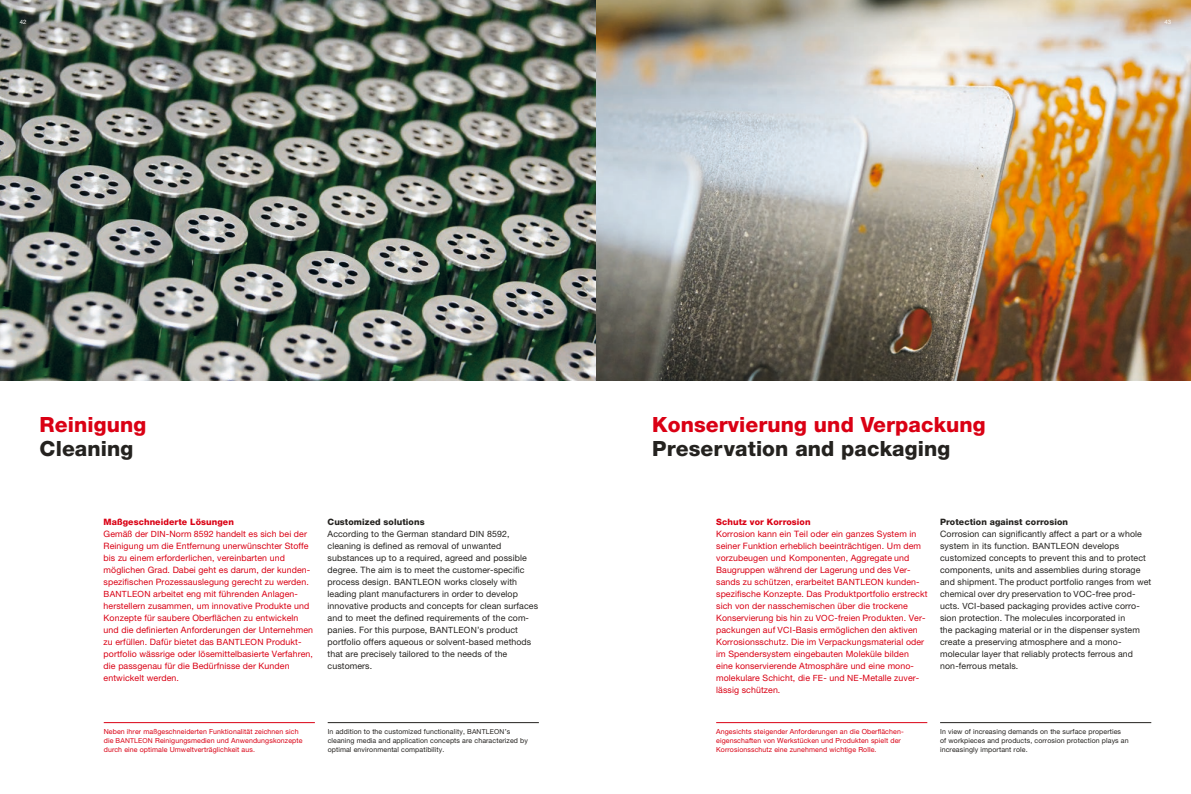
<style>
.page{position:relative;width:1191px;height:794px;background:#fff}
.page>*{position:absolute;margin:0;border:0;box-sizing:border-box;transform-origin:0 0}
.t1{font:800 21px "Helvetica Neue LT Pro";letter-spacing:.005em;color:#da0014}
.t2{font:800 21px "Helvetica Neue LT Pro";letter-spacing:.005em;color:#24221f}
.t3{font:8.8px/12px "Helvetica Neue LT Pro";letter-spacing:.01em;color:#da0014}
.t4{font:8.8px/12px "Helvetica Neue LT Pro";letter-spacing:.01em;color:#24221f}
.t5{font:800 8.8px "Helvetica Neue LT Pro";letter-spacing:.01em;color:#24221f}
.t6{font:800 8.8px "Helvetica Neue LT Pro";letter-spacing:.01em;color:#da0014}
.t7{font:7px/9px "Helvetica Neue LT Pro";letter-spacing:.015em;color:#da0014}
.t8{font:7px/9px "Helvetica Neue LT Pro";letter-spacing:.015em;color:#24221f}
.t9{font:6px "Helvetica Neue LT Pro";color:#fff}
.s1{font-weight:800}
.s2{font-size:8.5px}
.s3{font-size:6.8px}
</style>
<div class="page">
<hr style="left:716px;top:722px;width:211px;height:1px;background:#da0014">
<hr style="left:940px;top:722px;width:211px;height:1px;background:#24221f">
<hr style="left:104px;top:722px;width:211px;height:1px;background:#da0014">
<hr style="left:328px;top:722px;width:211px;height:1px;background:#24221f">
<img style="left:0;top:0;width:1191px;height:381px">
<p class="t9" style="left:20px;top:18px;width:8px">42</p>
<p class="t9" style="left:1164px;top:18px;width:8px">43</p>
<h1 class="t1" style="left:40px;top:412px;width:108px">Reinigung</h1>
<h1 class="t2" style="left:40px;top:436px;width:95px">Cleaning</h1>
<h1 class="t1" style="left:652px;top:412px;width:335px">Konservierung und Verpackung</h1>
<h1 class="t2" style="left:652px;top:436px;width:300px">Preservation and packaging</h1>
<p class="t4" style="left:327px;top:515px;width:212px"><span class="s1">Customized solutions<br></span>According to the German standard <span class="s2">DIN</span> 8592, cleaning is defined as removal of unwanted substances up to a required, agreed and possible degree. The aim is to meet the customer-specific process design. <span class="s2">BANTLEON</span> works closely with leading plant manufacturers in order to develop innovative products and concepts for clean surfaces and to meet the defined requirements of the com&shy;panies. For this purpose, <span class="s2">BANTLEON</span>’s product portfolio offers aqueous or solvent-based methods that are precisely tailored to the needs of the customers.</p>
<p class="t3" style="left:104px;top:515px;width:211px"><span class="s1">Maßgeschneiderte Lösungen<br></span>Gemäß der <span class="s2">DIN</span>-Norm 8592 handelt es sich bei der Reinigung um die Entfernung unerwünschter Stoffe bis zu einem erforderlichen, vereinbarten und möglichen Grad. Dabei geht es darum, der kunden&shy;spezifischen Prozessauslegung gerecht zu werden.<br><span class="s2">BANTLEON</span> arbeitet eng mit führenden Anlagen&shy;herstellern zusammen, um innovative Produkte und Konzepte für saubere Oberflächen zu entwickeln und die definierten Anforderungen der Unternehmen zu erfüllen. Dafür bietet das <span class="s2">BANTLEON</span> Produkt&shy;portfolio wässrige oder lösemittelbasierte Verfahren, die passgenau für die Bedürfnisse der Kunden entwickelt werden.</p>
<p class="t6" style="left:716px;top:516px;width:96px">Schutz vor Korrosion</p>
<p class="t3" style="left:716px;top:528px;width:213px">Korrosion kann ein Teil oder ein ganzes System in seiner Funktion erheblich beeinträchtigen. Um dem vorzubeugen und Komponenten, Aggregate und Baugruppen während der Lagerung und des Ver&shy;sands zu schützen, erarbeitet <span class="s2">BANTLEON</span> kunden&shy;spezifische Konzepte. Das Produktportfolio erstreckt sich von der nasschemischen über die trockene Konservierung bis hin zu <span class="s2">VOC</span>-freien Produkten. Ver&shy;packungen auf <span class="s2">VCI</span>-Basis ermöglichen den aktiven Korrosionsschutz. Die im Verpackungsmaterial oder im Spendersystem eingebauten Moleküle bilden eine konservierende Atmosphäre und eine mono&shy;molekulare Schicht, die <span class="s2">FE</span>- und <span class="s2">NE</span>-Metalle zuver&shy;lässig schützen.</p>
<p class="t5" style="left:940px;top:516px;width:129px">Protection against corrosion</p>
<p class="t4" style="left:940px;top:527px;width:213px">Corrosion can significantly affect a part or a whole system in its function. <span class="s2">BANTLEON</span> develops customized concepts to prevent this and to protect components, units and assemblies during storage and shipment. The product portfolio ranges from wet chemical over dry preservation to <span class="s2">VOC</span>-free prod&shy;ucts. <span class="s2">VCI</span>-based packaging provides active corro&shy;sion protection. The molecules incorporated in<br>the packaging material or in the dispenser system create a preserving atmosphere and a mono&shy;molecular layer that reliably protects ferrous and non-ferrous metals.</p>
<p class="t7" style="left:104px;top:727px;width:200px">Neben ihrer maßgeschneiderten Funktionalität zeichnen sich die <span class="s3">BANTLEON</span> Reinigungsmedien und Anwendungskonzepte durch eine optimale Umweltverträglichkeit aus.</p>
<p class="t8" style="left:328px;top:727px;width:202px">In addition to the customized functionality, <span class="s3">BANTLEON</span>’s cleaning media and application concepts are characterized by optimal environmental compatibility.</p>
<p class="t7" style="left:716px;top:727px;width:189px">Angesichts steigender Anforderungen an die Oberflächen&shy;eigenschaften von Werkstücken und Produkten spielt der<br>Korrosionsschutz eine zunehmend wichtige Rolle.</p>
<p class="t8" style="left:940px;top:727px;width:190px">In view of increasing demands on the surface properties of workpieces and products, corrosion protection plays an increasingly important role.</p>
</div>
